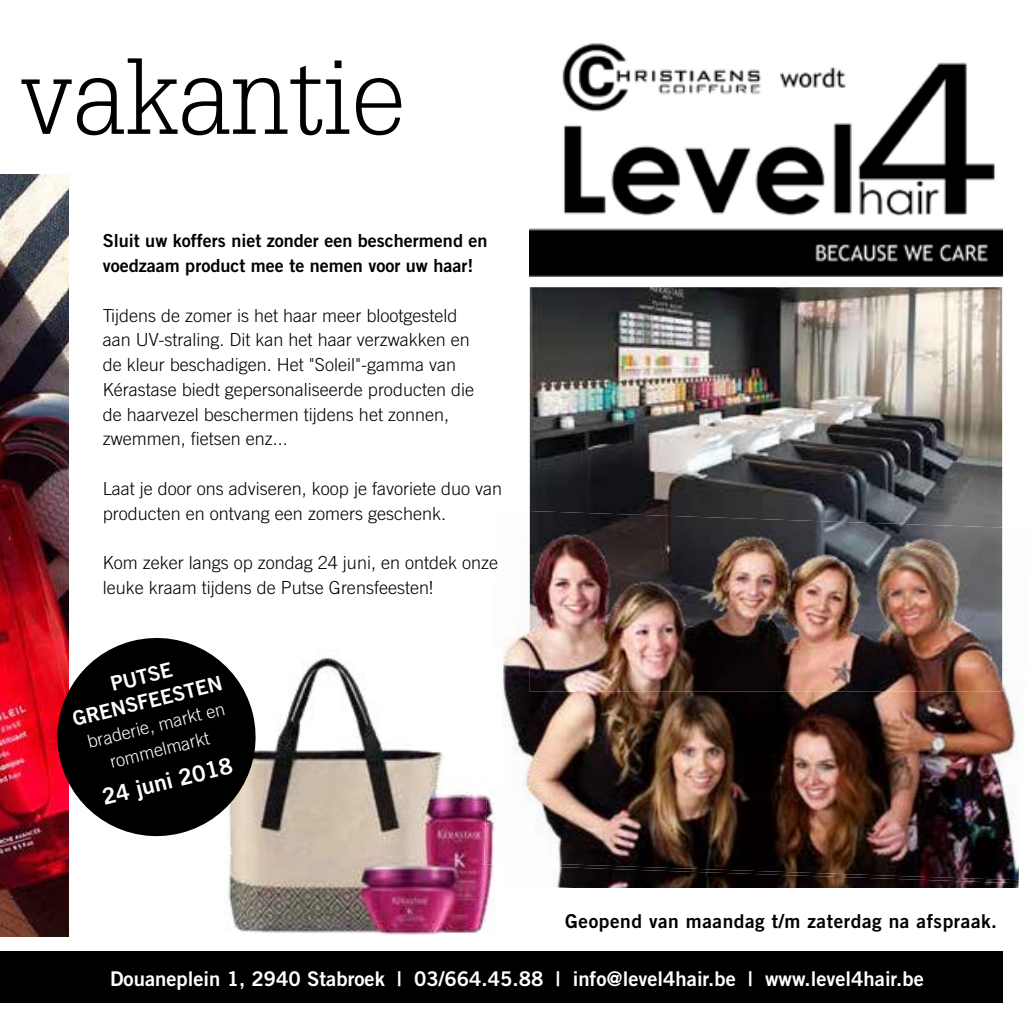
<style>
.page{position:relative;width:1034px;height:1034px;background:#fff}
.page>*{position:absolute;margin:0;border:0;box-sizing:border-box;transform-origin:0 0}
.t1{font:300 105.3px "Glypha LT Std";color:#000}
.t2{font:22.5px "Trade Gothic LT Std Bd 2";color:#fff}
.t3{font:20.25px/24.8px "Trade Gothic LT Std Bd 2";color:#fff;text-align:center}
.t4{font:19.12px "Trade Gothic LT Std Bd 2";letter-spacing:.03em;color:#000}
.t5{font:300 18px/24.8px "Trade Gothic LT Std";color:#000}
.t6{font:18px/24.8px "Trade Gothic LT Std Bd 2";color:#000}
.t7{font:300 18px/24.8px "Trade Gothic LT Std";color:#fff;text-align:center}
</style>
<div class="page">
<img style="left:529px;top:287px;width:472px;height:222px">
<img style="left:557px;top:883px;width:461px;height:4px">
<img style="left:503px;top:509px;width:516px;height:370px">
<img style="left:529px;top:511px;width:472px;height:180px">
<img style="left:503px;top:861px;width:515px;height:22px">
<img style="left:529px;top:43px;width:473px;height:233px">
<div style="left:0;top:950px;width:1001px;height:51px;background:#000"></div>
<img style="left:226px;top:658px;width:269px;height:277px">
<img style="left:493px;top:864px;width:2px;height:21px">
<img style="left:484px;top:658px;width:11px;height:206px">
<img style="left:0;top:174px;width:69px;height:762px">
<svg style="left:47px;top:627px;width:219px;height:219px;fill:#000"></svg>
<h1 class="t1" style="left:20px;top:37px;width:386px">vakantie</h1>
<p class="t6" style="left:103px;top:228px;width:386px">Sluit uw koffers niet zonder een beschermend en voedzaam product mee te nemen voor uw haar!</p>
<p class="t5" style="left:103px;top:302px;width:373px">Tijdens de zomer is het haar meer blootgesteld aan UV-straling. Dit kan het haar verzwakken en de kleur beschadigen. Het "Soleil"-gamma van Kérastase biedt gepersonaliseerde producten die de haarvezel beschermen tijdens het zonnen, zwemmen, fietsen enz...</p>
<p class="t5" style="left:103px;top:476px;width:401px">Laat je door ons adviseren, koop je favoriete duo van producten en ontvang een zomers geschenk.</p>
<p class="t5" style="left:103px;top:550px;width:397px">Kom zeker langs op zondag 24 juni, en ontdek onze leuke kraam tijdens de Putse Grensfeesten!</p>
<p class="t3" style="left:64px;top:683px;width:155px;rotate:-14deg">PUTSE<br>GRENSFEESTEN</p>
<p class="t7" style="left:85px;top:729px;width:143px;rotate:-14deg">braderie, markt en rommelmarkt</p>
<p class="t2" style="left:99px;top:783px;width:135px;rotate:-14deg">24 juni 2018</p>
<p class="t4" style="left:565px;top:908px;width:433px">Geopend van maandag t/m zaterdag na afspraak.</p>
<p class="t3" style="left:110px;top:965px;width:815px">Douaneplein 1, 2940 Stabroek | 03/664.45.88 | info@level4hair.be | www.level4hair.be</p>
</div>
